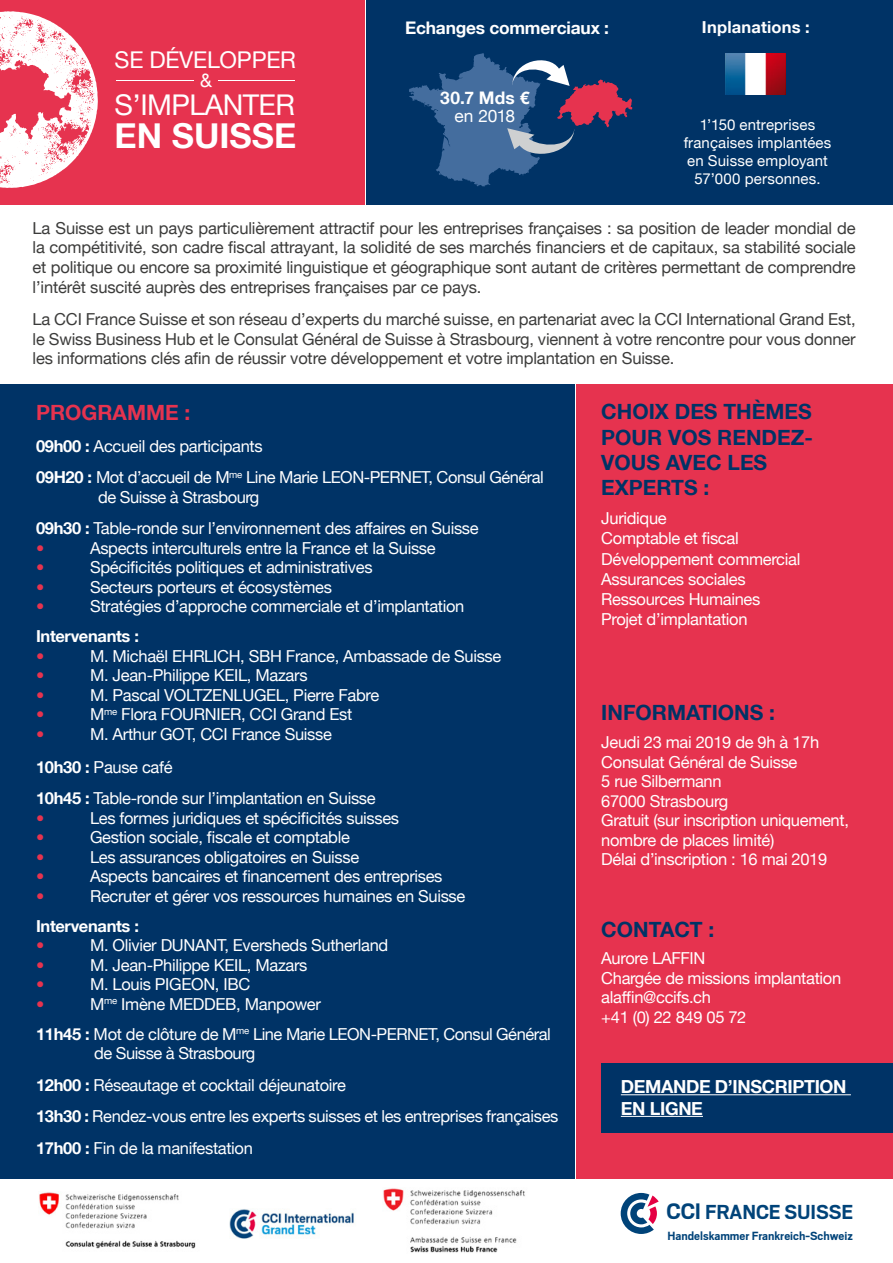
<style>
.page{position:relative;width:893px;height:1263px;background:#fff}
.page>*{position:absolute;margin:0;border:0;box-sizing:border-box;transform-origin:0 0}
.t1{font:700 34.35px "Helvetica Neue LT";color:#fff}
.t2{font:28.5px "Helvetica Neue LT";letter-spacing:-.02em;color:#fff}
.t3{font:23.1px "Helvetica Neue LT";letter-spacing:-.01em;color:#fff}
.t4{font:700 22.5px "Scout";letter-spacing:-.005em;color:#004379}
.t5{font:700 21px/25.2px "Helvetica Neue LT";color:#036}
.t6{font:700 21px "Helvetica Neue LT";color:#e6334f}
.t7{font:18.9px "Helvetica Neue LT";color:#fff}
.t8{font:700 18px/21.6px "Helvetica Neue LT";letter-spacing:-.02em;color:#fff}
.t9{font:700 17.4px "Helvetica Neue LT";letter-spacing:-.01em;color:#fff}
.t10{font:17.4px "Helvetica Neue LT";letter-spacing:-.02em;color:#fff}
.t11{font:16.5px/19.5px "Helvetica Neue LT";letter-spacing:-.02em;color:#fff}
.t12{font:16.5px/19.8px "Helvetica Neue LT";letter-spacing:-.01em;color:#3c3c3b;text-align:justify}
.t13{font:700 16.5px "Helvetica Neue LT";letter-spacing:-.02em;color:#fff}
.t14{font:16.5px "Helvetica Neue LT";color:#e6334f}
.t15{font:700 16.5px "Helvetica Neue LT";letter-spacing:.01em;color:#fff}
.t16{font:15px/18px "Helvetica Neue LT";letter-spacing:.01em;color:#fff;text-align:center}
.t17{font:700 13.2px "Scout";color:#004379}
.s1{font-weight:700}
.s2{color:#e6334f}
.s3{font-size:24.9px}
</style>
<div class="page">
<div style="left:0;top:0;width:364px;height:204px;background:#e6334f"></div>
<svg style="left:0;top:11px;width:98px;height:177px"></svg>
<div style="left:0;top:385px;width:574px;height:794px;background:#036"></div>
<div style="left:576px;top:385px;width:317px;height:794px;background:#e6334f"></div>
<hr style="left:116px;top:81px;width:77px;height:1px;background:#fff">
<hr style="left:218px;top:81px;width:77px;height:1px;background:#fff">
<div style="left:366px;top:0;width:527px;height:204px;background:#036"></div>
<svg style="left:409px;top:53px;width:223px;height:134px"></svg>
<img style="left:725px;top:53px;width:60px;height:42px">
<svg style="left:621px;top:1193px;width:38px;height:41px"></svg>
<div style="left:601px;top:1063px;width:292px;height:69px;background:#036"></div>
<hr style="left:621px;top:1094px;width:230px;height:1px;background:#fff">
<hr style="left:621px;top:1116px;width:82px;height:1px;background:#fff">
<img style="left:39px;top:1192px;width:157px;height:57px">
<img style="left:383px;top:1188px;width:142px;height:65px">
<img style="left:229px;top:1209px;width:125px;height:30px">
<h3 class="t3" style="left:115px;top:46px;width:183px">SE DÉVELOPPER</h3>
<p class="t7" style="left:200px;top:69px;width:13px">&amp;</p>
<h2 class="t2" style="left:115px;top:88px;width:182px">S’IMPLANTER</h2>
<h1 class="t1" style="left:115px;top:115px;width:183px">EN SUISSE</h1>
<p class="t9" style="left:405px;top:17px;width:205px">Echanges commerciaux :</p>
<p class="t9" style="left:440px;top:87px;width:91px">30.7 Mds €</p>
<p class="t10" style="left:454px;top:105px;width:62px">en 2018</p>
<p class="t15" style="left:702px;top:17px;width:109px">Inplanations :</p>
<p class="t16" style="left:684px;top:116px;width:149px">1’150 entreprises françaises implantées en Suisse employant<br>57’000 personnes.</p>
<p class="t12" style="left:33px;top:218px;width:825px">La Suisse est un pays particulièrement attractif pour les entreprises françaises : sa position de leader mondial de la compétitivité, son cadre fiscal attrayant, la solidité de ses marchés financiers et de capitaux, sa stabilité sociale et politique ou encore sa proximité linguistique et géographique sont autant de critères permettant de comprendre l’intérêt suscité auprès des entreprises françaises par ce pays.</p>
<p class="t12" style="left:33px;top:309px;width:825px">La CCI France Suisse et son réseau d’experts du marché suisse, en partenariat avec la CCI International Grand Est, le Swiss Business Hub et le Consulat Général de Suisse à Strasbourg, viennent à votre rencontre pour vous donner les informations clés afin de réussir votre développement et votre implantation en Suisse.</p>
<p class="t6" style="left:36px;top:400px;width:156px">PROGRAMME :</p>
<p class="t11" style="left:36px;top:430px;width:509px;line-height:31.5px"><span class="s1">09h00 :</span> Accueil des participants<br><span class="s1">09H20 :</span> Mot d’accueil de M<sup>me</sup> Line Marie LEON-PERNET, Consul Général</p>
<p class="t11" style="left:36px;top:481px;width:444px;line-height:31.5px;text-indent:62px">de Suisse à Strasbourg<br><span class="s1">09h30 :</span> Table-ronde sur l’environnement des affaires en Suisse</p>
<p class="t14" style="left:36px;top:538px;width:10px">•</p>
<p class="t11" style="left:90px;top:538px;width:347px">Aspects interculturels entre la France et la Suisse</p>
<p class="t14" style="left:36px;top:557px;width:10px">•</p>
<p class="t11" style="left:90px;top:557px;width:284px">Spécificités politiques et administratives</p>
<p class="t14" style="left:36px;top:577px;width:10px">•</p>
<p class="t11" style="left:90px;top:577px;width:243px">Secteurs porteurs et écosystèmes</p>
<p class="t14" style="left:36px;top:596px;width:10px">•</p>
<p class="t11" style="left:90px;top:596px;width:376px">Stratégies d’approche commerciale et d’implantation</p>
<p class="t13" style="left:36px;top:626px;width:104px">Intervenants :</p>
<p class="t14" style="left:36px;top:646px;width:10px">•</p>
<p class="t11" style="left:90px;top:646px;width:413px">M. Michaël EHRLICH, SBH France, Ambassade de Suisse</p>
<p class="t14" style="left:36px;top:665px;width:10px">•</p>
<p class="t11" style="left:90px;top:665px;width:219px">M. Jean-Philippe KEIL, Mazars</p>
<p class="t14" style="left:36px;top:685px;width:10px">•</p>
<p class="t11" style="left:90px;top:685px;width:291px">M. Pascal VOLTZENLUGEL, Pierre Fabre</p>
<p class="t14" style="left:36px;top:704px;width:10px">•</p>
<p class="t11" style="left:90px;top:704px;width:264px">M<sup>me</sup> Flora FOURNIER, CCI Grand Est</p>
<p class="t14" style="left:36px;top:724px;width:10px">•</p>
<p class="t11" style="left:36px;top:717px;width:297px;line-height:33px;text-indent:54px">M. Arthur GOT, CCI France Suisse<br><span class="s1">10h30 :</span> Pause café</p>
<p class="t11" style="left:36px;top:788px;width:341px"><span class="s1">10h45 :</span> Table-ronde sur l’implantation en Suisse <span class="s2">•</span></p>
<p class="t11" style="left:90px;top:808px;width:311px">Les formes juridiques et spécificités suisses</p>
<p class="t14" style="left:36px;top:827px;width:10px">•</p>
<p class="t11" style="left:90px;top:827px;width:261px">Gestion sociale, fiscale et comptable</p>
<p class="t14" style="left:36px;top:847px;width:10px">•</p>
<p class="t11" style="left:90px;top:847px;width:271px">Les assurances obligatoires en Suisse</p>
<p class="t14" style="left:36px;top:866px;width:10px">•</p>
<p class="t11" style="left:90px;top:866px;width:354px">Aspects bancaires et financement des entreprises</p>
<p class="t14" style="left:36px;top:886px;width:10px">•</p>
<p class="t11" style="left:90px;top:886px;width:377px">Recruter et gérer vos ressources humaines en Suisse</p>
<p class="t13" style="left:36px;top:915px;width:104px">Intervenants :</p>
<p class="t14" style="left:36px;top:935px;width:10px">•</p>
<p class="t11" style="left:90px;top:935px;width:300px">M. Olivier DUNANT, Eversheds Sutherland</p>
<p class="t14" style="left:36px;top:955px;width:10px">•</p>
<p class="t11" style="left:90px;top:955px;width:219px">M. Jean-Philippe KEIL, Mazars</p>
<p class="t14" style="left:36px;top:974px;width:10px">•</p>
<p class="t11" style="left:90px;top:974px;width:162px">M. Louis PIGEON, IBC</p>
<p class="t14" style="left:36px;top:994px;width:10px">•</p>
<p class="t11" style="left:36px;top:988px;width:516px;line-height:30px;text-indent:54px">M<sup>me</sup> Imène MEDDEB, Manpower<br><span class="s1">11h45 :</span> Mot de clôture de M<sup>me</sup> Line Marie LEON-PERNET, Consul Général</p>
<p class="t11" style="left:36px;top:1037px;width:524px;line-height:31.5px;text-indent:58px">de Suisse à Strasbourg<br><span class="s1">12h00 :</span> Réseautage et cocktail déjeunatoire<br><span class="s1">13h30 :</span> Rendez-vous entre les experts suisses et les entreprises françaises <span class="s1">17h00 :</span> Fin de la manifestation</p>
<p class="t5" style="left:601px;top:399px;width:213px">CHOIX DES THÈMES<br>POUR VOS RENDEZ-<br>VOUS AVEC LES<br>EXPERTS :</p>
<p class="t11" style="left:601px;top:508px;width:201px;line-height:20.2px">Juridique<br>Comptable et fiscal<br>Développement commercial<br>Assurances sociales<br>Ressources Humaines<br>Projet d’implantation</p>
<p class="t5" style="left:601px;top:699px;width:175px">INFORMATIONS :</p>
<p class="t11" style="left:601px;top:732px;width:249px">Jeudi 23 mai 2019 de 9h à 17h<br>Consulat Général de Suisse<br>5 rue Silbermann<br>67000 Strasbourg<br>Gratuit (sur inscription uniquement, nombre de places limité)<br>Délai d’inscription : 16 mai 2019</p>
<p class="t5" style="left:601px;top:917px;width:115px">CONTACT :</p>
<p class="t11" style="left:601px;top:948px;width:241px">Aurore LAFFIN<br>Chargée de missions implantation alaffin@ccifs.ch<br>+41 (0) 22 849 05 72</p>
<p class="t8" style="left:621px;top:1075px;width:227px">DEMANDE D’INSCRIPTION<br>EN LIGNE</p>
<h3 class="t4" style="left:666px;top:1198px;width:188px"><span class="s3">CCI</span> FRANCE SUISSE</h3>
<p class="t17" style="left:667px;top:1227px;width:187px">Handelskammer Frankreich-Schweiz</p>
</div>
